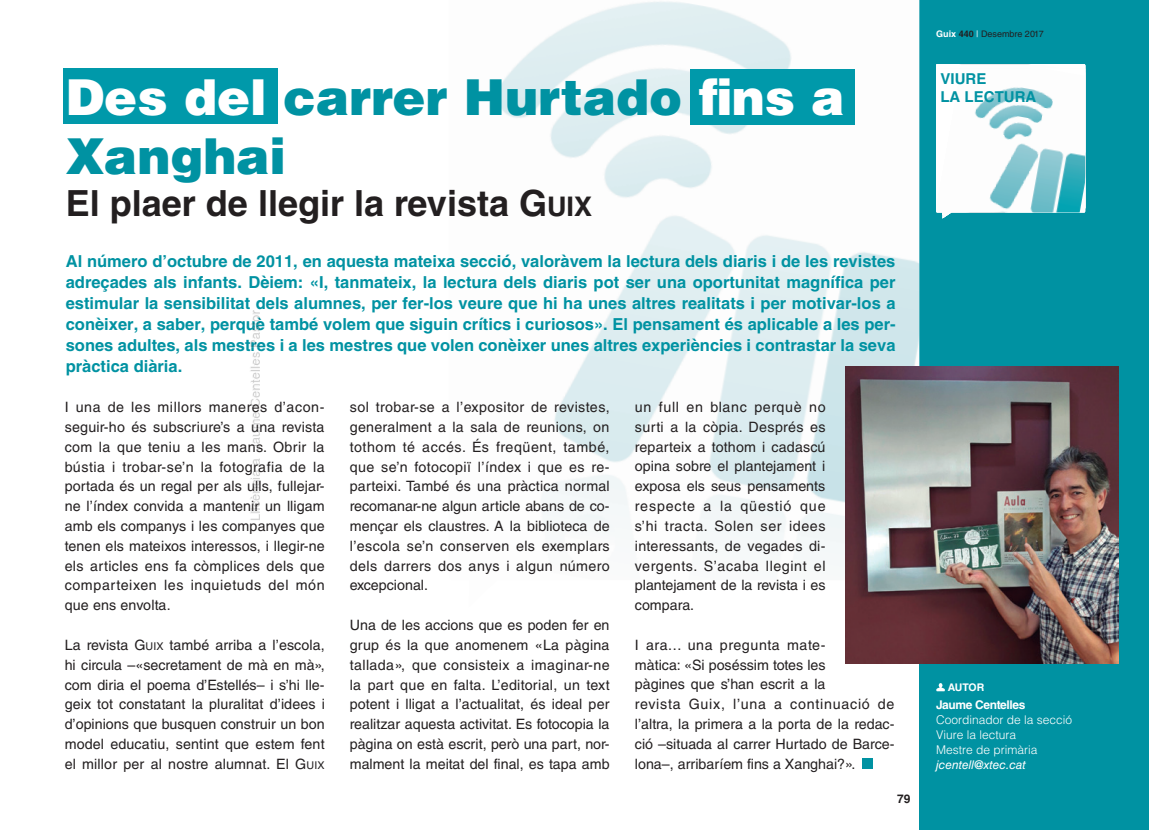
<style>
.page{position:relative;width:1149px;height:830px;background:#fff}
.page>*{position:absolute;margin:0;border:0;box-sizing:border-box;transform-origin:0 0}
.t1{font:900 49.5px/59.4px "Helvetica LT Std";color:#0092a2}
.t2{font:700 36px "Helvetica LT Std";color:#231f20}
.t3{font:700 16.5px/21.1px "Helvetica LT Std";color:#0092a2;text-align:justify}
.t4{font:700 15px/18px "Helvetica LT Std";color:#0092a2}
.t5{font:14.25px/19.8px "Helvetica LT Std";color:#231f20;text-align:justify}
.t6{font:300 12px/15px "Helvetica LT Std";color:#fff}
.t7{font:italic 12px "Helvetica LT Std";color:#fff}
.t8{font:700 12px "Helvetica LT Std";letter-spacing:-.03em;color:#fff}
.t9{font:700 12px "Helvetica LT Std";color:#231f20}
.t10{font:700 10.5px "Helvetica LT Std";letter-spacing:-.02em;color:#fff}
.t11{font:9px "Helvetica LT Std";color:#231f20}
.s1{color:#fff}
.s2{font-style:inherit}
.s3{font-size:27px}
.s4{font-size:10.65px}
.s5{font-weight:700;color:#fff}
.s6{font-weight:700}
</style>
<div class="page">
<div style="left:918px;top:0;width:230px;height:829px;background:#0092a2"></div>
<div style="left:901px;top:258px;width:17px;height:108px;background:#d1e7eb"></div>
<svg style="left:936px;top:64px;width:148px;height:154px;background:#cee8ec"></svg>
<svg style="left:936px;top:683px;width:9px;height:8px"></svg>
<div style="left:63px;top:68px;width:214px;height:55px;background:#09a"></div>
<img style="left:901px;top:366px;width:217px;height:297px">
<img style="left:248px;top:1px;width:653px;height:768px">
<h1 class="t1" style="left:66px;top:66px;width:780px"><span class="s1">Des del</span> carrer Hurtado <span class="s1">fins a<br></span>Xanghai</h1>
<h2 class="t2" style="left:66px;top:181px;width:528px">El plaer de llegir la revista <span class="s2">G</span><span class="s3">uix</span></h2>
<p class="t3" style="left:66px;top:250px;width:831px">Al número d’octubre de 2011, en aquesta mateixa secció, valoràvem la lectura dels diaris i de les revistes adreçades als infants. Dèiem: «I, tanmateix, la lectura dels diaris pot ser una oportunitat magnífica per estimular la sensibilitat dels alumnes, per fer-los veure que hi ha unes altres realitats i per motivar-los a conèixer, a saber, perquè també volem que siguin crítics i curiosos». El pensament és aplicable a les per&shy;sones adultes, als mestres i a les mestres que volen conèixer unes altres experiències i contrastar la seva pràctica diària.</p>
<p class="t5" style="left:65px;top:397px;width:261px">I una de les millors maneres d’acon&shy;seguir-ho és subscriure’s a una revista com la que teniu a les mans. Obrir la bústia i trobar-se’n la fotografia de la portada és un regal per als ulls, fullejar&shy;ne l’índex convida a mantenir un lligam amb els companys i les companyes que tenen els mateixos interessos, i llegir-ne els articles ens fa còmplices dels que comparteixen les inquietuds del món que ens envolta.</p>
<p class="t5" style="left:65px;top:634px;width:261px">La revista <span class="s2">G</span><span class="s4">UIX</span> també arriba a l’escola, hi circula –«secretament de mà en mà», com diria el poema d’Estellés– i s’hi lle&shy;geix tot constatant la pluralitat d’idees i d’opinions que busquen construir un bon model educatiu, sentint que estem fent el millor per al nostre alumnat. El <span class="s2">G</span><span class="s4">UIX</span></p>
<p class="t5" style="left:350px;top:397px;width:261px">sol trobar-se a l’expositor de revistes, generalment a la sala de reunions, on tothom té accés. És freqüent, també, que se’n fotocopiï l’índex i que es re&shy;parteixi. També és una pràctica normal recomanar-ne algun article abans de co&shy;mençar els claustres. A la biblioteca de l’escola se’n conserven els exemplars dels darrers dos anys i algun número excepcional.</p>
<p class="t5" style="left:350px;top:614px;width:261px">Una de les accions que es poden fer en grup és la que anomenem «La pàgina tallada», que consisteix a imaginar-ne la part que en falta. L’editorial, un text potent i lligat a l’actualitat, és ideal per realitzar aquesta activitat. Es fotocopia la pàgina on està escrit, però una part, nor&shy;malment la meitat del final, es tapa amb</p>
<p class="t5" style="left:634px;top:397px;width:192px">un full en blanc perquè no surti a la còpia. Després es reparteix a tothom i cadascú opina sobre el plantejament i exposa els seus pensaments respecte a la qüestió que s’hi tracta. Solen ser idees interessants, de vegades di&shy;vergents. S’acaba llegint el plantejament de la revista i es compara.</p>
<p class="t5" style="left:634px;top:634px;width:261px;text-align:left">I ara... una pregunta mate-<br>màtica: «Si poséssim totes les<br>pàgines que s’han escrit a la<br>revista Guix, l’una a continuació de l’altra, la primera a la porta de la redac&shy;ció –situada al carrer Hurtado de Barce&shy;lona–, arribaríem fins a Xanghai?».</p>
<p class="t9" style="left:896px;top:790px;width:15px">79</p>
<p class="t11" style="left:935px;top:29px;width:109px"><span class="s5">Guix</span> <span class="s6">440</span> <span class="s1">|</span> Desembre 2017</p>
<p class="t4" style="left:940px;top:66px;width:97px">VIVIR<br>LA LECTURA</p>
<p class="t4" style="left:940px;top:66px;width:97px">VIURE<br>LA LECTURA</p>
<p class="t4" style="left:940px;top:70px;width:97px">VIURE<br>LA LECTURA</p>
<p class="t10" style="left:947px;top:680px;width:38px">AUTOR</p>
<p class="t8" style="left:935px;top:697px;width:91px">Jaume Centelles</p>
<p class="t6" style="left:935px;top:712px;width:137px">Coordinador de la secció<br>Viure la lectura<br>Mestre de primària</p>
<p class="t7" style="left:935px;top:757px;width:91px">jcentell@xtec.cat</p>
</div>
